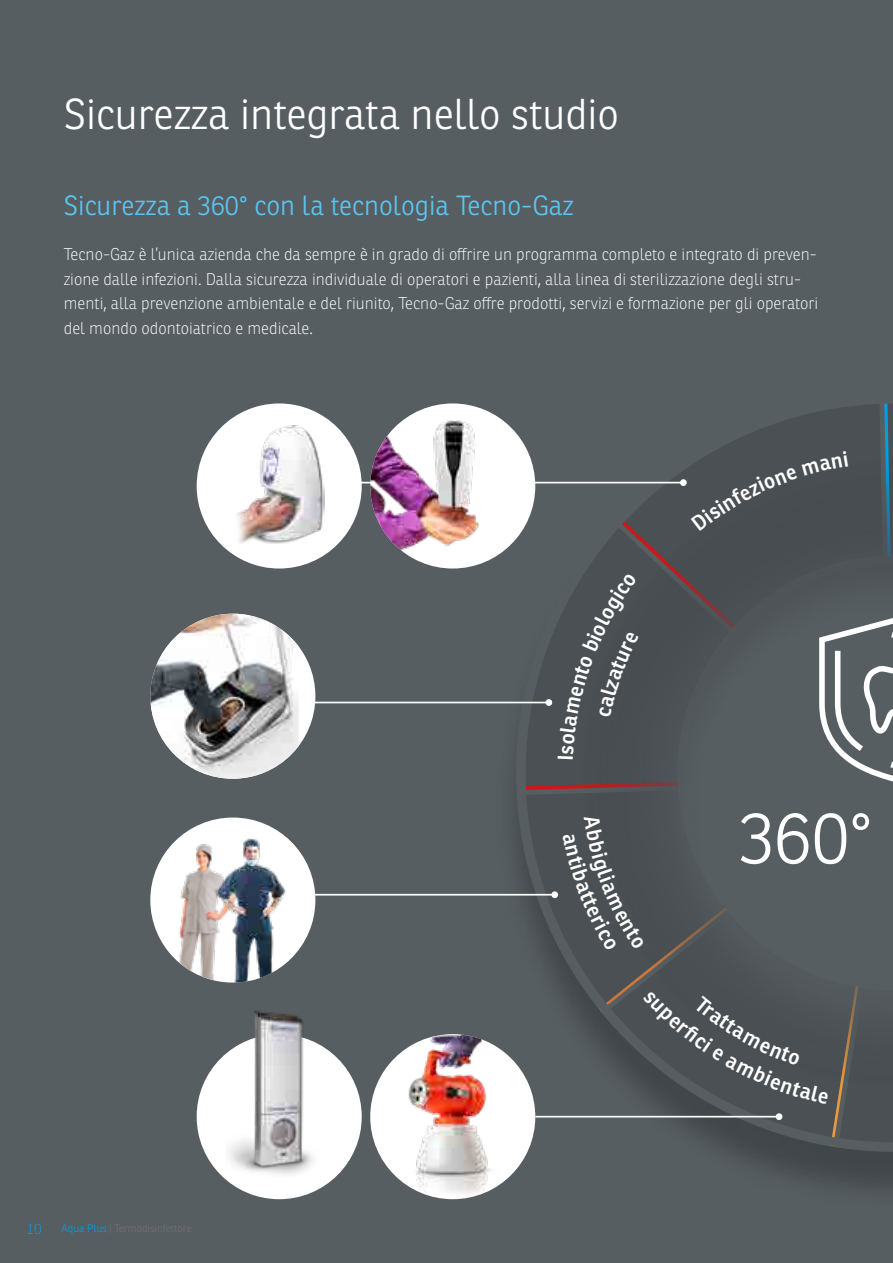
<style>
.page{position:relative;width:893px;height:1263px;background:#575e62}
.page>*{position:absolute;margin:0;border:0;box-sizing:border-box;transform-origin:0 0}
.Titoli_di_Pagina_H2{font:300 72.15px "Ronnia";color:#fff}
.Titoli_di_Pagina_H2-2{font:300 42px "Ronnia";color:#fff}
.Sottotitolo_alta_evi{font:300 27px "Ronnia";color:#5bc5f2}
.Paragrafo_evidenza{font:100 16.5px/24.8px "Ronnia";color:#fff}
.t1{font:300 15px "Ronnia";color:#009fe3;scale:1.04 1}
</style>
<div class="page">
<div style="left:494px;top:406px;width:399px;height:802px;background:#000;opacity:.25"></div>
<div style="left:197px;top:403px;width:165px;height:165px;background:#fff;border-radius:50%"></div>
<div style="left:197px;top:1034px;width:165px;height:165px;background:#fff;border-radius:50%"></div>
<img style="left:236px;top:425px;width:89px;height:119px">
<img style="left:225px;top:1011px;width:96px;height:171px">
<hr style="left:349px;top:482px;width:334px;height:1px;background:#fff">
<hr style="left:238px;top:702px;width:311px;height:1px;background:#fff">
<hr style="left:243px;top:894px;width:312px;height:1px;background:#fff">
<div style="left:370px;top:403px;width:165px;height:165px;background:#fff;border-radius:50%"></div>
<img style="left:370px;top:419px;width:147px;height:149px">
<div style="left:150px;top:614px;width:165px;height:165px;background:#fff;border-radius:50%"></div>
<img style="left:150px;top:614px;width:149px;height:165px">
<div style="left:150px;top:817px;width:165px;height:165px;background:#fff;border-radius:50%"></div>
<img style="left:160px;top:840px;width:28px;height:130px">
<img style="left:188px;top:836px;width:105px;height:146px">
<div style="left:370px;top:1034px;width:165px;height:165px;background:#fff;border-radius:50%"></div>
<img style="left:392px;top:1034px;width:115px;height:165px">
<svg style="left:517px;top:403px;width:376px;height:748px"></svg>
<p class="Titoli_di_Pagina_H2-2" style="left:64px;top:88px;width:557px">Sicurezza integrata nello studio</p>
<p class="Sottotitolo_alta_evi" style="left:64px;top:188px;width:511px">Sicurezza a 360° con la tecnologia Tecno-Gaz</p>
<p class="Paragrafo_evidenza" style="left:64px;top:242px;width:756px">Tecno-Gaz è l’unica azienda che da sempre è in grado di offrire un programma completo e integrato di preven&shy;zione dalle infezioni. Dalla sicurezza individuale di operatori e pazienti, alla linea di sterilizzazione degli stru&shy;menti, alla prevenzione ambientale e del riunito, Tecno-Gaz offre prodotti, servizi e formazione per gli operatori del mondo odontoiatrico e medicale.</p>
<p class="t1" style="left:27px;top:1220px;width:16px">10</p>
<p class="Titoli_di_Pagina_H2" style="left:739px;top:794px;width:135px">360°</p>
</div>
